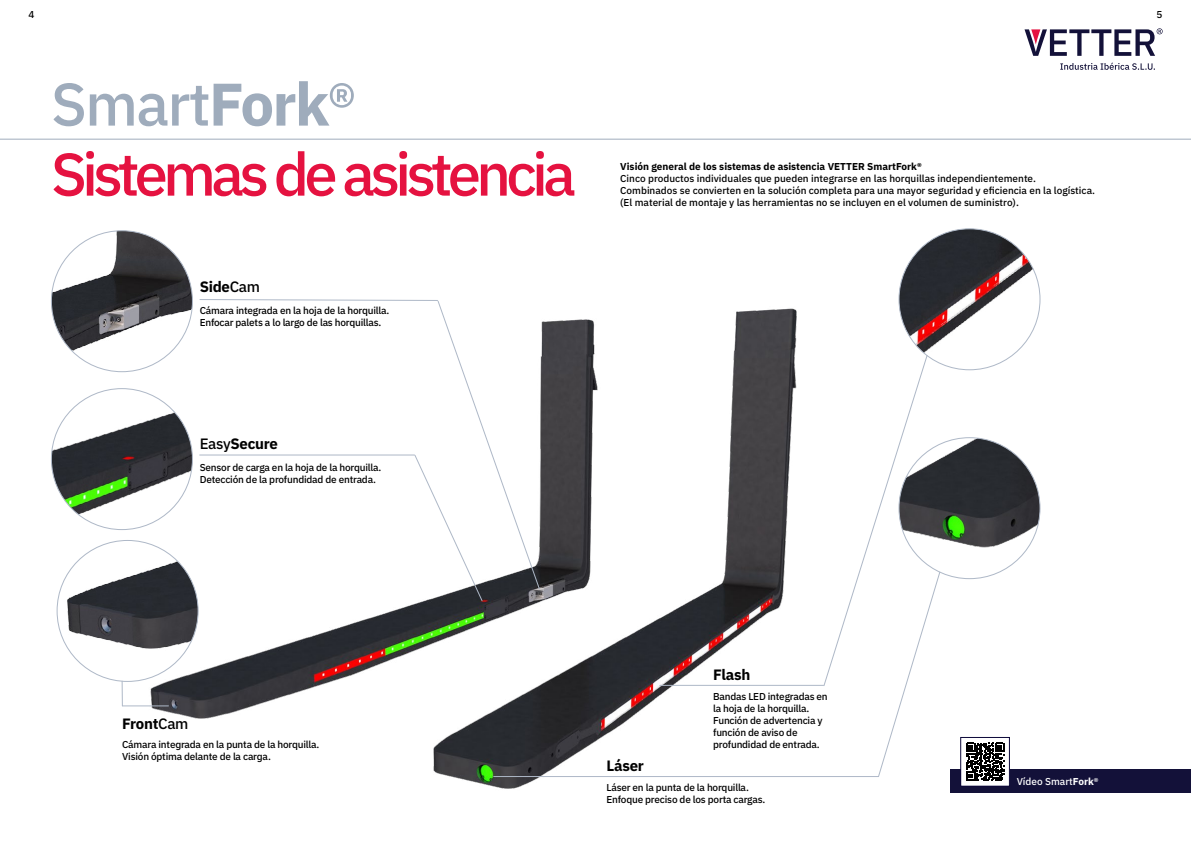
<style>
.page{position:relative;width:1191px;height:842px;background:#fff}
.page>*{position:absolute;margin:0;border:0;box-sizing:border-box;transform-origin:0 0}
.t1{font:500 60px/70px "IBM Plex Sans";letter-spacing:-.08em;color:#e51240}
.t2{font:700 15px "IBM Plex Sans";letter-spacing:-.02em;color:#000}
.t3{font:500 10px/12px "IBM Plex Sans";letter-spacing:-.02em;color:#000}
.t4{font:500 10px/12px "IBM Plex Sans";color:#000}
.t5{font:700 10px "IBM Plex Sans";color:#000}
.t6{font:500 10px "IBM Plex Sans";color:#fff}
.s1{color:#9facbc}
.s2{font-weight:700;color:#9facbc}
.s3{font-weight:500}
.s4{font-weight:700}
</style>
<div class="page">
<hr style="left:0;top:139px;width:1191px;height:1px;background:#9facbc">
<div style="left:950px;top:770px;width:241px;height:23px;background:#131139"></div>
<div style="left:960px;top:737px;width:49px;height:49px;background:#fff"></div>
<svg style="left:976px;top:743px;width:28px;height:38px"></svg>
<svg style="left:1060px;top:63px;width:95px;height:7px"></svg>
<svg style="left:1024px;top:28px;width:138px;height:28px"></svg>
<img style="left:51px;top:308px;width:925px;height:481px">
<img style="left:899px;top:438px;width:141px;height:141px;border-radius:70px">
<img style="left:51px;top:231px;width:141px;height:141px;border-radius:70px">
<img style="left:57px;top:540px;width:141px;height:141px;border-radius:70px">
<img style="left:51px;top:389px;width:141px;height:141px;border-radius:70px">
<svg style="left:199px;top:299px;width:341px;height:302px"></svg>
<hr style="left:200px;top:455px;width:214px;height:1px;background:#aeb8c7">
<hr style="left:660px;top:685px;width:163px;height:1px;background:#aeb8c7">
<hr style="left:493px;top:776px;width:385px;height:1px;background:#aeb8c7">
<svg style="left:823px;top:355px;width:117px;height:422px"></svg>
<img style="left:899px;top:229px;width:141px;height:141px;border-radius:70px">
<hr style="left:122px;top:706px;width:46px;height:1px;background:#aeb8c7">
<svg style="left:122px;top:681px;width:1px;height:25px"></svg>
<p class="t3" style="left:28px;top:8px;width:7px">4</p>
<p class="t3" style="left:1156px;top:8px;width:7px">5</p>
<h1 class="t1" style="left:51px;top:64px;width:526px"><span class="s1">Smart</span><span class="s2">Fork</span><span class="s1">®<br></span>Sistemas de asistencia</h1>
<h2 class="t2" style="left:200px;top:275px;width:62px">Side<span class="s3">Cam</span></h2>
<p class="t3" style="left:200px;top:303px;width:191px">Cámara integrada en la hoja de la horquilla.<br>Enfocar palets a lo largo de las horquillas.</p>
<h2 class="t2" style="left:200px;top:432px;width:80px"><span class="s3">Easy</span>Secure</h2>
<p class="t3" style="left:200px;top:461px;width:183px">Sensor de carga en la hoja de la horquilla.<br>Detección de la profundidad de entrada.</p>
<p class="t5" style="left:620px;top:158px;width:303px">Visión general de los sistemas de asistencia VETTER SmartFork®</p>
<p class="t4" style="left:620px;top:171px;width:476px">Cinco productos individuales que pueden integrarse en las horquillas independientemente.<br>Combinados se convierten en la solución completa para una mayor seguridad y eficiencia en la logística. (El material de montaje y las herramientas no se incluyen en el volumen de suministro).</p>
<h2 class="t2" style="left:122px;top:712px;width:68px">Front<span class="s3">Cam</span></h2>
<p class="t3" style="left:122px;top:738px;width:199px">Cámara integrada en la punta de la horquilla.<br>Visión óptima delante de la carga.</p>
<h2 class="t2" style="left:713px;top:662px;width:39px">Flash</h2>
<p class="t3" style="left:713px;top:689px;width:116px">Bandas LED integradas en la hoja de la horquilla.<br>Función de advertencia y función de aviso de profundidad de entrada.</p>
<p class="t3" style="left:606px;top:781px;width:160px">Láser en la punta de la horquilla.<br>Enfoque preciso de los porta cargas.</p>
<h2 class="t2" style="left:606px;top:754px;width:39px">Láser</h2>
<p class="t6" style="left:1016px;top:773px;width:83px">Vídeo Smart<span class="s4">Fork</span>®</p>
</div>
